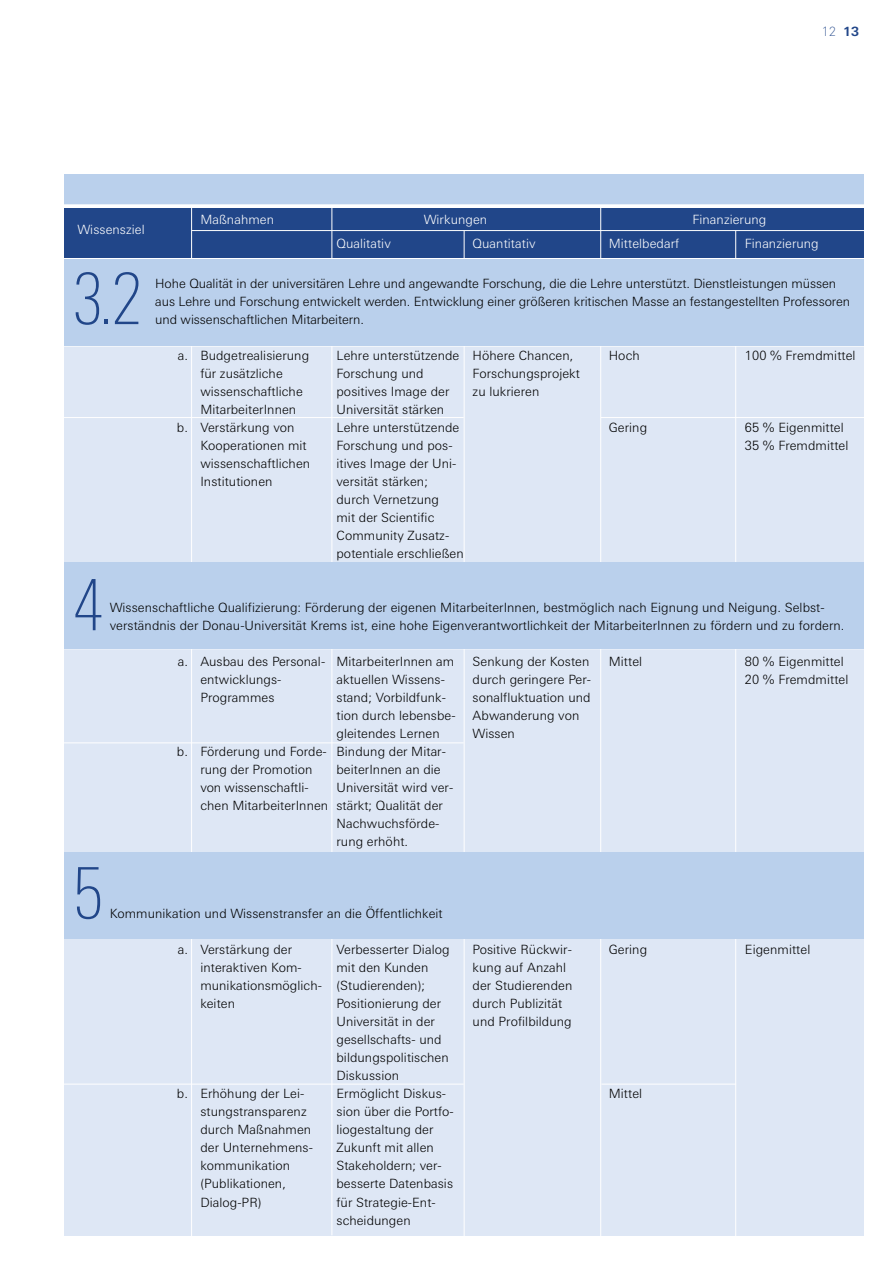
<style>
.page{position:relative;width:893px;height:1262px;background:#fff}
.page>*{position:absolute;margin:0;border:0;box-sizing:border-box;transform-origin:0 0}
.t1{font:100 condensed 72px "Linotype Univers";color:#214689}
.t2{font:300 12.75px/18px "Linotype Univers Basic";letter-spacing:.005em;color:#000}
.t3{font:300 12.75px "Linotype Univers Basic";letter-spacing:.005em;color:#fff}
.t4{font:700 12.75px "Linotype Univers Basic";color:#214689}
.t5{font:100 12.75px "Linotype Univers Basic";color:#214689}
</style>
<div class="page">
<div style="left:64px;top:259px;width:800px;height:976px;background:#dee7f5"></div>
<div style="left:64px;top:208px;width:800px;height:49px;background:#214689"></div>
<hr style="left:192px;top:230px;width:672px;height:1px;background:#fff">
<hr style="left:191px;top:208px;width:1px;height:1039px;background:#fff">
<hr style="left:331px;top:206px;width:1px;height:1029px;background:#fff">
<hr style="left:464px;top:230px;width:1px;height:1017px;background:#fff">
<hr style="left:600px;top:208px;width:1px;height:1040px;background:#fff">
<hr style="left:735px;top:230px;width:1px;height:1023px;background:#fff">
<div style="left:64px;top:175px;width:800px;height:30px;background:#bad0ec"></div>
<hr style="left:55px;top:346px;width:809px;height:1px;background:#fff">
<hr style="left:55px;top:204px;width:809px;height:3px;background:#fff">
<div style="left:64px;top:260px;width:800px;height:86px;background:#bad0ec"></div>
<hr style="left:55px;top:648px;width:809px;height:1px;background:#fff">
<div style="left:64px;top:562px;width:800px;height:86px;background:#bad0ec"></div>
<div style="left:64px;top:852px;width:800px;height:86px;background:#bad0ec"></div>
<hr style="left:55px;top:417px;width:408px;height:1px;background:#fff">
<hr style="left:55px;top:742px;width:408px;height:1px;background:#fff">
<hr style="left:55px;top:1083px;width:408px;height:1px;background:#fff">
<hr style="left:601px;top:1083px;width:135px;height:1px;background:#fff">
<hr style="left:601px;top:417px;width:276px;height:1px;background:#fff">
<p class="t5" style="left:821px;top:27px;width:16px">12</p>
<p class="t4" style="left:843px;top:27px;width:18px">13</p>
<p class="t3" style="left:78px;top:225px;width:69px">Wissensziel</p>
<h1 class="t1" style="left:72px;top:273px;width:72px">3.2</h1>
<p class="t3" style="left:200px;top:214px;width:75px">Maßnahmen</p>
<p class="t3" style="left:424px;top:214px;width:65px">Wirkungen</p>
<p class="t3" style="left:692px;top:214px;width:75px">Finanzierung</p>
<p class="t3" style="left:336px;top:238px;width:56px">Qualitativ</p>
<p class="t3" style="left:472px;top:238px;width:64px">Quantitativ</p>
<p class="t3" style="left:608px;top:238px;width:72px">Mittelbedarf</p>
<p class="t3" style="left:744px;top:238px;width:75px">Finanzierung</p>
<p class="t2" style="left:155px;top:276px;width:696px">Hohe Qualität in der universitären Lehre und angewandte Forschung, die die Lehre unterstützt. Dienstleistungen müssen aus Lehre und Forschung entwickelt werden. Entwicklung einer größeren kritischen Masse an festangestellten Professoren und wissenschaftlichen Mitarbeitern.</p>
<p class="t2" style="left:178px;top:348px;width:12px">a.</p>
<p class="t2" style="left:177px;top:420px;width:12px">b.</p>
<p class="t2" style="left:200px;top:348px;width:110px">Budgetrealisierung für zusätzliche wissenschaftliche<br>MitarbeiterInnen</p>
<p class="t2" style="left:336px;top:348px;width:124px">Lehre unterstützende<br>Forschung und positives Image der<br>Universität stärken</p>
<p class="t2" style="left:472px;top:348px;width:109px">Höhere Chancen,<br>Forschungsprojekt zu lukrieren</p>
<p class="t2" style="left:608px;top:348px;width:32px">Hoch</p>
<p class="t2" style="left:745px;top:348px;width:112px">100 % Fremdmittel</p>
<p class="t2" style="left:200px;top:420px;width:111px">Verstärkung von<br>Kooperationen mit wissenschaftlichen<br>Institutionen</p>
<p class="t2" style="left:336px;top:420px;width:129px">Lehre unterstützende<br>Forschung und pos&shy;itives Image der Uni&shy;versität stärken; durch Vernetzung<br>mit der Scientific<br>Community Zusatz&shy;potentiale erschließen</p>
<p class="t2" style="left:608px;top:420px;width:40px">Gering</p>
<p class="t2" style="left:745px;top:420px;width:105px">65 % Eigenmittel<br>35 % Fremdmittel</p>
<h1 class="t1" style="left:72px;top:579px;width:33px">4</h1>
<p class="t2" style="left:110px;top:600px;width:736px">Wissenschaftliche Qualifizierung: Förderung der eigenen MitarbeiterInnen, bestmöglich nach Eignung und Neigung. Selbst&shy;verständnis der Donau-Universität Krems ist, eine hohe Eigenverantwortlichkeit der MitarbeiterInnen zu fördern und zu fordern.</p>
<h1 class="t1" style="left:72px;top:867px;width:33px">5</h1>
<p class="t2" style="left:178px;top:654px;width:12px">a.</p>
<p class="t2" style="left:177px;top:744px;width:12px">b.</p>
<p class="t2" style="left:200px;top:654px;width:126px">Ausbau des Personal&shy;entwicklungs-<br>Programmes</p>
<p class="t2" style="left:336px;top:654px;width:121px">MitarbeiterInnen am aktuellen Wissens&shy;stand; Vorbildfunk&shy;tion durch lebensbe&shy;gleitendes Lernen<br>Bindung der Mitar&shy;beiterInnen an die<br>Universität wird ver&shy;stärkt; Qualität der<br>Nachwuchsförde&shy;rung erhöht.</p>
<p class="t2" style="left:472px;top:654px;width:120px">Senkung der Kosten durch geringere Per&shy;sonalfluktuation und<br>Abwanderung von<br>Wissen</p>
<p class="t2" style="left:608px;top:654px;width:35px">Mittel</p>
<p class="t2" style="left:745px;top:654px;width:105px">80 % Eigenmittel<br>20 % Fremdmittel</p>
<p class="t2" style="left:200px;top:744px;width:129px">Förderung und Forde&shy;rung der Promotion von wissenschaftli&shy;chen MitarbeiterInnen</p>
<p class="t2" style="left:110px;top:906px;width:334px">Kommunikation und Wissenstransfer an die Öffentlichkeit</p>
<p class="t2" style="left:178px;top:942px;width:12px">a.</p>
<p class="t2" style="left:177px;top:1086px;width:12px">b.</p>
<p class="t2" style="left:200px;top:942px;width:123px">Verstärkung der interaktiven Kom&shy;munikationsmöglich&shy;keiten</p>
<p class="t2" style="left:336px;top:942px;width:115px">Verbesserter Dialog mit den Kunden (Studierenden);<br>Positionierung der<br>Universität in der gesellschafts- und bildungspolitischen<br>Diskussion</p>
<p class="t2" style="left:472px;top:942px;width:101px">Positive Rückwir&shy;kung auf Anzahl der Studierenden durch Publizität und Profilbildung</p>
<p class="t2" style="left:608px;top:942px;width:40px">Gering</p>
<p class="t2" style="left:745px;top:942px;width:67px">Eigenmittel</p>
<p class="t2" style="left:200px;top:1086px;width:114px">Erhöhung der Lei&shy;stungstransparenz durch Maßnahmen der Unternehmens&shy;kommunikation (Publikationen,<br>Dialog-PR)</p>
<p class="t2" style="left:336px;top:1086px;width:119px">Ermöglicht Diskus&shy;sion über die Portfo&shy;liogestaltung der<br>Zukunft mit allen<br>Stakeholdern; ver&shy;besserte Datenbasis für Strategie-Ent&shy;scheidungen</p>
<p class="t2" style="left:608px;top:1086px;width:35px">Mittel</p>
</div>
